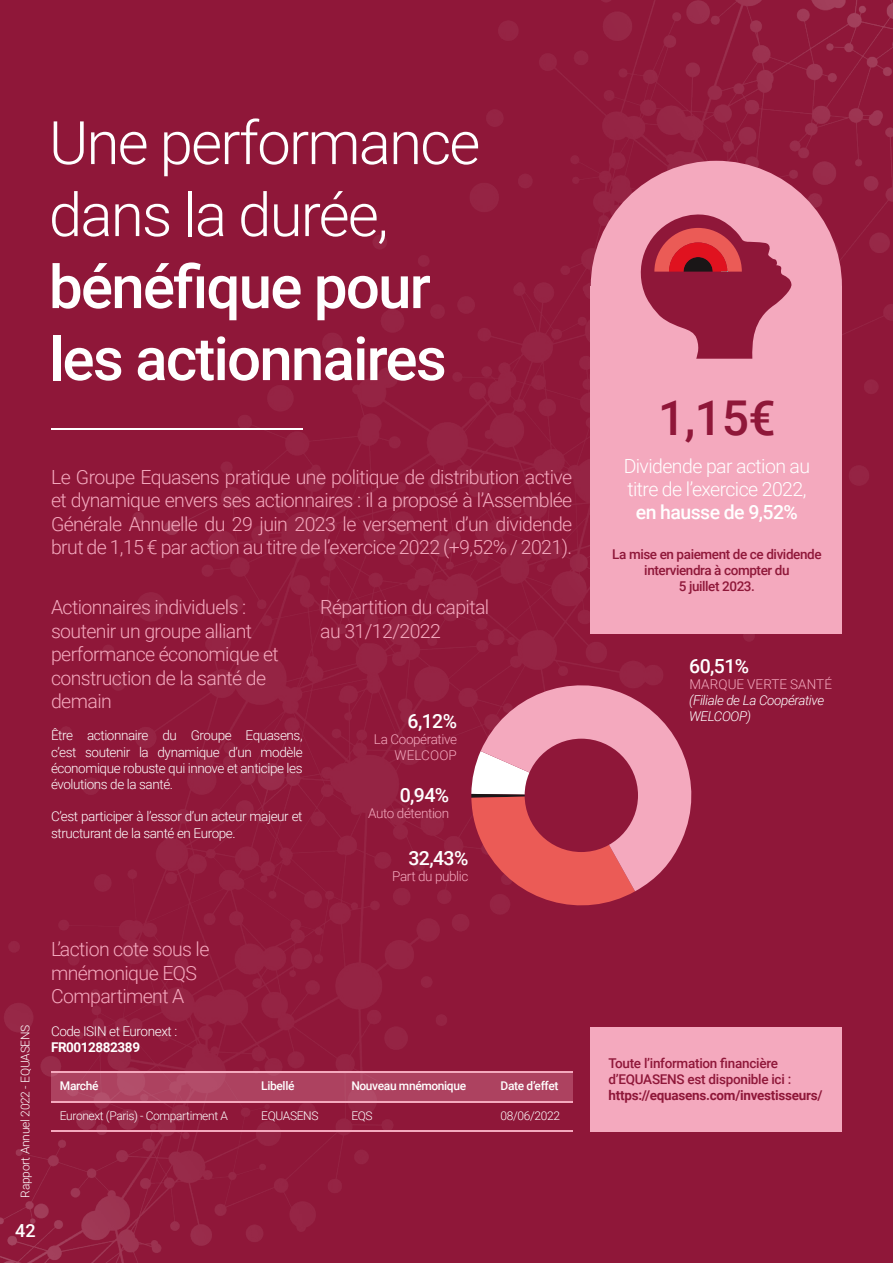
<style>
.page{position:relative;width:893px;height:1263px;background:#fff}
.page>*{position:absolute;margin:0;border:0;box-sizing:border-box;transform-origin:0 0}
.t1{font:500 60px/72px "Roboto";letter-spacing:-.03em;color:#fff}
.t2{font:300 60px/72px "Roboto";letter-spacing:-.03em;color:#fff}
.t3{font:500 48px "Roboto";color:#8f1739}
.t4{font:300 19.5px/23.4px "Roboto";letter-spacing:-.03em;color:#f4a9be}
.t5{font:300 19.5px/23.4px "Roboto";letter-spacing:-.03em;color:#fff}
.t6{font:500 19.5px "Roboto";letter-spacing:-.03em;color:#fff}
.t7{font:500 18px "Roboto";color:#fff}
.t8{font:300 13.5px/16.2px "Roboto";letter-spacing:-.03em;color:#fff;text-align:justify}
.t9{font:500 13.5px/16.2px "Roboto";letter-spacing:-.03em;color:#8f1739;text-align:center}
.t10{font:300 13.5px/16.2px "Roboto";letter-spacing:-.03em;color:#f4a9be;text-align:right}
.t11{font:700 13.5px "Roboto";letter-spacing:-.02em;color:#8f1739}
.t12{font:italic 300 13.5px/16.2px "Roboto";letter-spacing:-.03em;color:#fff}
.t13{font:300 13.5px "Roboto";letter-spacing:.005em;color:#f4a9be}
.t14{font:700 13.5px "Roboto";letter-spacing:-.03em;color:#fff}
.t15{font:300 12px "Roboto";letter-spacing:-.03em;color:#fff}
.t16{font:500 12px "Roboto";letter-spacing:-.03em;color:#fff}
</style>
<div class="page">
<img style="left:0;top:0;width:893px;height:1263px">
<hr style="left:51px;top:428px;width:252px;height:1px;background:#fff">
<div style="left:591px;top:161px;width:251px;height:251px;background:#f4a9be;border-radius:50%"></div>
<div style="left:590px;top:287px;width:252px;height:347px;background:#f4a9be"></div>
<svg style="left:640px;top:214px;width:152px;height:145px"></svg>
<svg style="left:471px;top:751px;width:164px;height:170px;background:#a63048"></svg>
<svg style="left:481px;top:670px;width:225px;height:221px;background:#cf6b7e"></svg>
<div style="left:525px;top:739px;width:113px;height:113px;background:#8f1739;border-radius:50%"></div>
<div style="left:51px;top:1072px;width:521px;height:30px;background:#ad4260"></div>
<hr style="left:51px;top:1071px;width:521px;height:2px;background:#f4a9be">
<hr style="left:51px;top:1101px;width:521px;height:1px;background:#f4a9be">
<hr style="left:51px;top:1130px;width:521px;height:1px;background:#f4a9be">
<div style="left:590px;top:1027px;width:252px;height:104px;background:#f4a9be"></div>
<h1 class="t2" style="left:49px;top:105px;width:433px">Une performance dans la durée,</h1>
<h1 class="t1" style="left:49px;top:249px;width:399px">bénéfique pour les actionnaires</h1>
<p class="t4" style="left:51px;top:464px;width:523px;text-align:justify">Le Groupe Equasens pratique une politique de distribution active et dynamique envers ses actionnaires : il a proposé à l’Assemblée Générale Annuelle du 29 juin 2023 le versement d’un dividende brut de 1,15 € par action au titre de l’exercice 2022 (+9,52% / 2021).</p>
<p class="t4" style="left:51px;top:595px;width:229px">Actionnaires individuels : soutenir un groupe alliant performance économique et construction de la santé de demain</p>
<p class="t8" style="left:51px;top:727px;width:253px">Être actionnaire du Groupe Equasens, c’est soutenir la dynamique d’un modèle économique robuste qui innove et anticipe les évolutions de la santé.</p>
<p class="t8" style="left:51px;top:808px;width:253px">C’est participer à l’essor d’un acteur majeur et structurant de la santé en Europe.</p>
<p class="t4" style="left:320px;top:595px;width:171px">Répartition du capital au 31/12/2022</p>
<p class="t6" style="left:408px;top:707px;width:51px">6,12%</p>
<p class="t10" style="left:374px;top:730px;width:85px">La Coopérative<br>WELCOOP</p>
<p class="t6" style="left:400px;top:781px;width:51px">0,94%</p>
<p class="t10" style="left:368px;top:805px;width:83px">Auto détention</p>
<p class="t6" style="left:408px;top:844px;width:61px">32,43%</p>
<p class="t10" style="left:392px;top:868px;width:78px">Part du public</p>
<p class="t15" style="left:17px;top:1197px;width:174px;rotate:-90deg">Rapport Annuel 2022 - EQUASENS</p>
<p class="t7" style="left:15px;top:1218px;width:22px">42</p>
<p class="t4" style="left:51px;top:937px;width:160px">L’action cote sous le mnémonique EQS<br>Compartiment A</p>
<p class="t8" style="left:51px;top:1022px;width:128px">Code ISIN et Euronext :</p>
<p class="t14" style="left:51px;top:1038px;width:91px">FR0012882389</p>
<p class="t16" style="left:60px;top:1078px;width:40px">Marché</p>
<p class="t15" style="left:60px;top:1108px;width:169px">Euronext (Paris) - Compartiment A</p>
<p class="t16" style="left:261px;top:1078px;width:35px">Libellé</p>
<p class="t15" style="left:261px;top:1108px;width:59px">EQUASENS</p>
<p class="t16" style="left:351px;top:1078px;width:116px">Nouveau mnémonique</p>
<p class="t15" style="left:351px;top:1108px;width:23px">EQS</p>
<p class="t16" style="left:501px;top:1078px;width:59px">Date d’effet</p>
<p class="t15" style="left:501px;top:1108px;width:61px">08/06/2022</p>
<h2 class="t3" style="left:658px;top:384px;width:119px">1,15€</h2>
<p class="t5" style="left:624px;top:453px;width:188px">Dividende par action au titre de l’exercice 2022,</p>
<p class="t6" style="left:636px;top:499px;width:164px">en hausse de 9,52%</p>
<p class="t9" style="left:612px;top:546px;width:211px">La mise en paiement de ce dividende interviendra à compter du<br>5 juillet 2023.</p>
<p class="t6" style="left:689px;top:652px;width:61px">60,51%</p>
<p class="t13" style="left:689px;top:674px;width:144px">MARQUE VERTE SANTÉ</p>
<p class="t12" style="left:689px;top:691px;width:137px">(Filiale de La Coopérative<br>WELCOOP)</p>
<p class="t9" style="left:608px;top:1054px;width:184px;text-align:left">Toute l’information financière d’EQUASENS est disponible ici :</p>
<p class="t11" style="left:608px;top:1086px;width:215px">https://equasens.com/investisseurs/</p>
</div>
